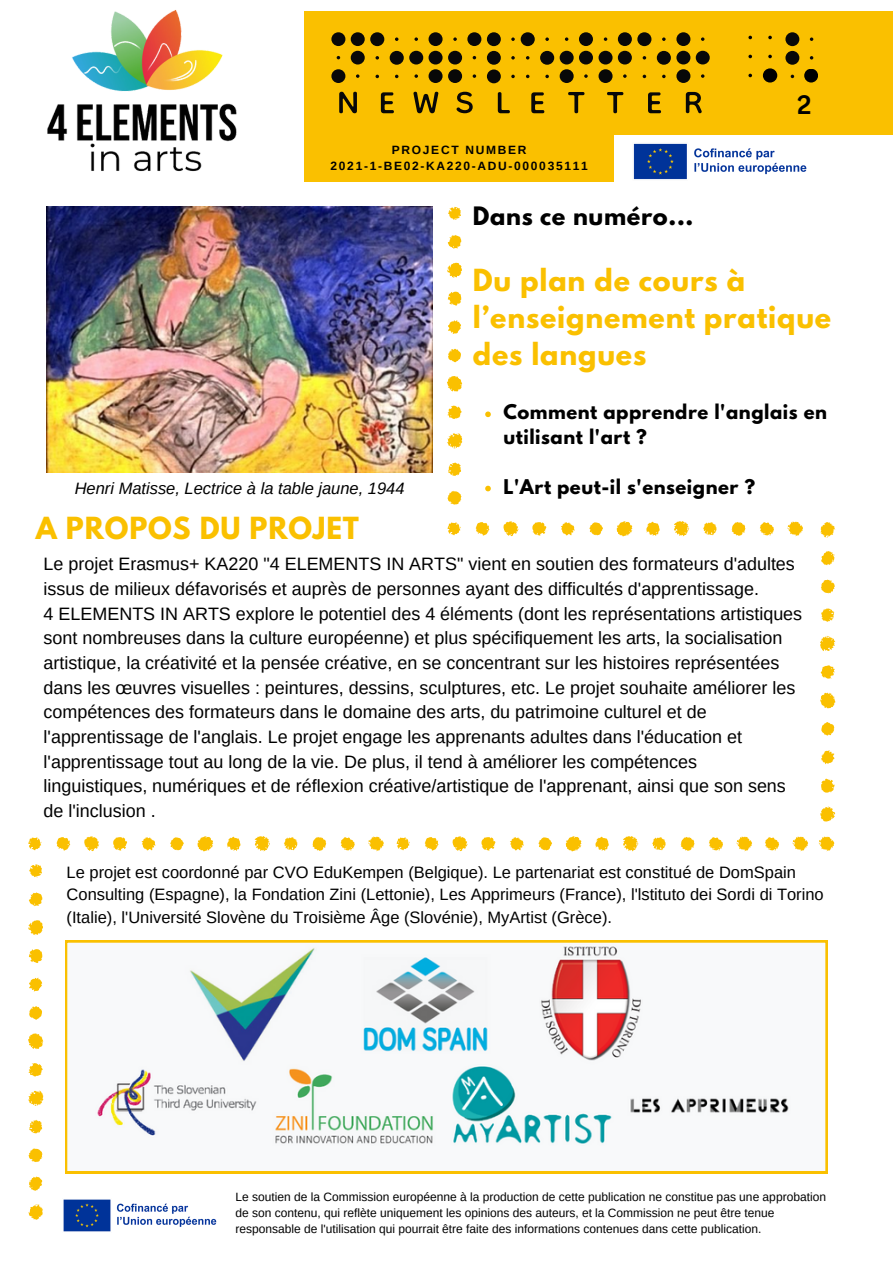
<style>
.page{position:relative;width:893px;height:1264px;background:#fff}
.page>*{position:absolute;margin:0;border:0;box-sizing:border-box;transform-origin:0 0}
.t1{font:700 27px/37px "League Spartan";letter-spacing:.03em;color:#fac000}
.t2{font:26.4px "Alatsi";color:#000}
.t3{font:700 22.5px "League Spartan";letter-spacing:.03em;color:#000}
.t4{font:18px/24.6px "Arimo";color:#000}
.t5{font:700 18px/24.8px "League Spartan";letter-spacing:.03em;color:#000}
.t6{font:16.5px/22.5px "Arimo";color:#000}
.t7{font:italic 16.5px "Arimo";color:#000}
.t8{font:12px/16px "Arimo";color:#000}
.t9{font:700 12px "Arimo";letter-spacing:.14em;color:#000}
</style>
<div class="page">
<svg style="left:65px;top:940px;width:762px;height:233px"></svg>
<svg style="left:616px;top:521px;width:16px;height:15px"></svg>
<svg style="left:503px;top:521px;width:15px;height:15px"></svg>
<svg style="left:731px;top:522px;width:15px;height:14px"></svg>
<svg style="left:646px;top:521px;width:14px;height:15px"></svg>
<svg style="left:475px;top:522px;width:14px;height:14px"></svg>
<svg style="left:589px;top:522px;width:14px;height:13px"></svg>
<svg style="left:703px;top:522px;width:13px;height:13px"></svg>
<svg style="left:560px;top:522px;width:14px;height:13px"></svg>
<svg style="left:447px;top:522px;width:13px;height:13px"></svg>
<svg style="left:532px;top:522px;width:14px;height:14px"></svg>
<svg style="left:787px;top:521px;width:16px;height:15px"></svg>
<svg style="left:674px;top:521px;width:15px;height:15px"></svg>
<svg style="left:760px;top:522px;width:14px;height:13px"></svg>
<img style="left:47px;top:10px;width:190px;height:162px">
<div style="left:304px;top:131px;width:309px;height:51px;background:#fac000"></div>
<div style="left:304px;top:11px;width:424px;height:123px;background:#fac000"></div>
<svg style="left:331px;top:32px;width:111px;height:81px"></svg>
<svg style="left:448px;top:32px;width:33px;height:81px"></svg>
<svg style="left:487px;top:32px;width:27px;height:81px"></svg>
<svg style="left:520px;top:32px;width:111px;height:81px"></svg>
<svg style="left:637px;top:32px;width:72px;height:81px"></svg>
<div style="left:725px;top:11px;width:167px;height:123px;background:#fac000"></div>
<svg style="left:785px;top:32px;width:28px;height:51px"></svg>
<svg style="left:197px;top:836px;width:16px;height:15px"></svg>
<svg style="left:84px;top:836px;width:16px;height:15px"></svg>
<svg style="left:312px;top:837px;width:15px;height:14px"></svg>
<svg style="left:227px;top:836px;width:14px;height:14px"></svg>
<svg style="left:56px;top:837px;width:14px;height:13px"></svg>
<svg style="left:170px;top:837px;width:14px;height:13px"></svg>
<svg style="left:284px;top:837px;width:13px;height:13px"></svg>
<svg style="left:141px;top:837px;width:15px;height:13px"></svg>
<svg style="left:28px;top:837px;width:13px;height:13px"></svg>
<svg style="left:113px;top:837px;width:14px;height:13px"></svg>
<svg style="left:368px;top:836px;width:16px;height:15px"></svg>
<svg style="left:254px;top:836px;width:16px;height:15px"></svg>
<svg style="left:340px;top:837px;width:15px;height:13px"></svg>
<svg style="left:565px;top:836px;width:16px;height:15px"></svg>
<svg style="left:452px;top:836px;width:16px;height:15px"></svg>
<svg style="left:680px;top:837px;width:15px;height:14px"></svg>
<svg style="left:595px;top:836px;width:14px;height:14px"></svg>
<svg style="left:424px;top:837px;width:15px;height:13px"></svg>
<svg style="left:538px;top:837px;width:14px;height:13px"></svg>
<svg style="left:652px;top:837px;width:13px;height:13px"></svg>
<svg style="left:510px;top:837px;width:14px;height:13px"></svg>
<svg style="left:396px;top:837px;width:13px;height:13px"></svg>
<svg style="left:481px;top:837px;width:14px;height:13px"></svg>
<svg style="left:736px;top:836px;width:16px;height:15px"></svg>
<svg style="left:623px;top:836px;width:15px;height:15px"></svg>
<svg style="left:709px;top:837px;width:14px;height:13px"></svg>
<svg style="left:765px;top:837px;width:14px;height:13px"></svg>
<img style="left:46px;top:206px;width:386px;height:267px">
<svg style="left:447px;top:376px;width:15px;height:16px"></svg>
<svg style="left:447px;top:263px;width:15px;height:15px"></svg>
<svg style="left:447px;top:490px;width:14px;height:15px"></svg>
<svg style="left:447px;top:405px;width:14px;height:14px"></svg>
<svg style="left:447px;top:235px;width:14px;height:14px"></svg>
<svg style="left:448px;top:349px;width:13px;height:13px"></svg>
<svg style="left:448px;top:462px;width:13px;height:14px"></svg>
<svg style="left:448px;top:320px;width:13px;height:14px"></svg>
<svg style="left:448px;top:207px;width:13px;height:13px"></svg>
<svg style="left:447px;top:292px;width:14px;height:14px"></svg>
<svg style="left:447px;top:433px;width:15px;height:15px"></svg>
<svg style="left:820px;top:692px;width:15px;height:16px"></svg>
<svg style="left:820px;top:806px;width:15px;height:15px"></svg>
<svg style="left:821px;top:579px;width:14px;height:14px"></svg>
<svg style="left:820px;top:665px;width:14px;height:13px"></svg>
<svg style="left:821px;top:722px;width:13px;height:13px"></svg>
<svg style="left:821px;top:608px;width:13px;height:14px"></svg>
<svg style="left:821px;top:750px;width:13px;height:14px"></svg>
<svg style="left:821px;top:778px;width:13px;height:14px"></svg>
<svg style="left:820px;top:522px;width:15px;height:15px"></svg>
<svg style="left:820px;top:636px;width:15px;height:15px"></svg>
<svg style="left:821px;top:551px;width:13px;height:14px"></svg>
<svg style="left:818px;top:836px;width:16px;height:15px"></svg>
<svg style="left:792px;top:836px;width:16px;height:15px"></svg>
<svg style="left:28px;top:1033px;width:15px;height:16px"></svg>
<svg style="left:28px;top:920px;width:15px;height:15px"></svg>
<svg style="left:28px;top:1148px;width:15px;height:14px"></svg>
<svg style="left:29px;top:1063px;width:14px;height:13px"></svg>
<svg style="left:29px;top:892px;width:13px;height:14px"></svg>
<svg style="left:29px;top:1006px;width:13px;height:13px"></svg>
<svg style="left:29px;top:1119px;width:13px;height:14px"></svg>
<svg style="left:29px;top:977px;width:13px;height:14px"></svg>
<svg style="left:29px;top:864px;width:13px;height:13px"></svg>
<svg style="left:29px;top:949px;width:13px;height:14px"></svg>
<svg style="left:28px;top:1204px;width:15px;height:15px"></svg>
<svg style="left:28px;top:1090px;width:16px;height:15px"></svg>
<svg style="left:29px;top:1176px;width:13px;height:14px"></svg>
<div style="left:804px;top:69px;width:14px;height:13px;background:#000;border-radius:50%"></div>
<img style="left:63px;top:1199px;width:154px;height:33px">
<img style="left:633px;top:143px;width:174px;height:37px">
<svg style="left:748px;top:35px;width:29px;height:47px"></svg>
<svg style="left:485px;top:411px;width:6px;height:6px"></svg>
<svg style="left:485px;top:485px;width:6px;height:6px"></svg>
<p class="t9" style="left:392px;top:143px;width:136px">PROJECT NUMBER</p>
<p class="t9" style="left:330px;top:159px;width:258px">2021-1-BE02-KA220-ADU-000035111</p>
<p class="t3" style="left:473px;top:204px;width:222px">Dans ce numéro...</p>
<p class="t2" style="left:796px;top:87px;width:16px">2</p>
<p class="t7" style="left:75px;top:478px;width:331px">Henri Matisse, Lectrice à la table jaune, 1944</p>
<p class="t1" style="left:36px;top:513px;width:324px">A PROPOS DU PROJET</p>
<p class="t1" style="left:473px;top:265px;width:360px">Du plan de cours à l’enseignement pratique des langues</p>
<p class="t5" style="left:503px;top:402px;width:325px">Comment apprendre l'anglais en utilisant l'art ?</p>
<p class="t5" style="left:503px;top:476px;width:253px">L'Art peut-il s'enseigner ?</p>
<p class="t4" style="left:44px;top:551px;width:752px">Le projet Erasmus+ KA220 "4 ELEMENTS IN ARTS" vient en soutien des formateurs d'adultes issus de milieux défavorisés et auprès de personnes ayant des difficultés d'apprentissage.</p>
<p class="t4" style="left:44px;top:601px;width:760px">4 ELEMENTS IN ARTS explore le potentiel des 4 éléments (dont les représentations artistiques sont nombreuses dans la culture européenne) et plus spécifiquement les arts, la socialisation artistique, la créativité et la pensée créative, en se concentrant sur les histoires représentées dans les œuvres visuelles : peintures, dessins, sculptures, etc. Le projet souhaite améliorer les compétences des formateurs dans le domaine des arts, du patrimoine culturel et de l'apprentissage de l'anglais. Le projet engage les apprenants adultes dans l'éducation et l'apprentissage tout au long de la vie. De plus, il tend à améliorer les compétences linguistiques, numériques et de réflexion créative/artistique de l'apprenant, ainsi que son sens de l'inclusion .</p>
<p class="t6" style="left:67px;top:861px;width:758px">Le projet est coordonné par CVO EduKempen (Belgique). Le partenariat est constitué de DomSpain<br>Consulting (Espagne), la Fondation Zini (Lettonie), Les Apprimeurs (France), l'lstituto dei Sordi di Torino (Italie), l'Université Slovène du Troisième Âge (Slovénie), MyArtist (Grèce).</p>
<p class="t8" style="left:235px;top:1188px;width:592px">Le soutien de la Commission européenne à la production de cette publication ne constitue pas une approbation de son contenu, qui reflète uniquement les opinions des auteurs, et la Commission ne peut être tenue responsable de l'utilisation qui pourrait être faite des informations contenues dans cette publication.</p>
</div>
